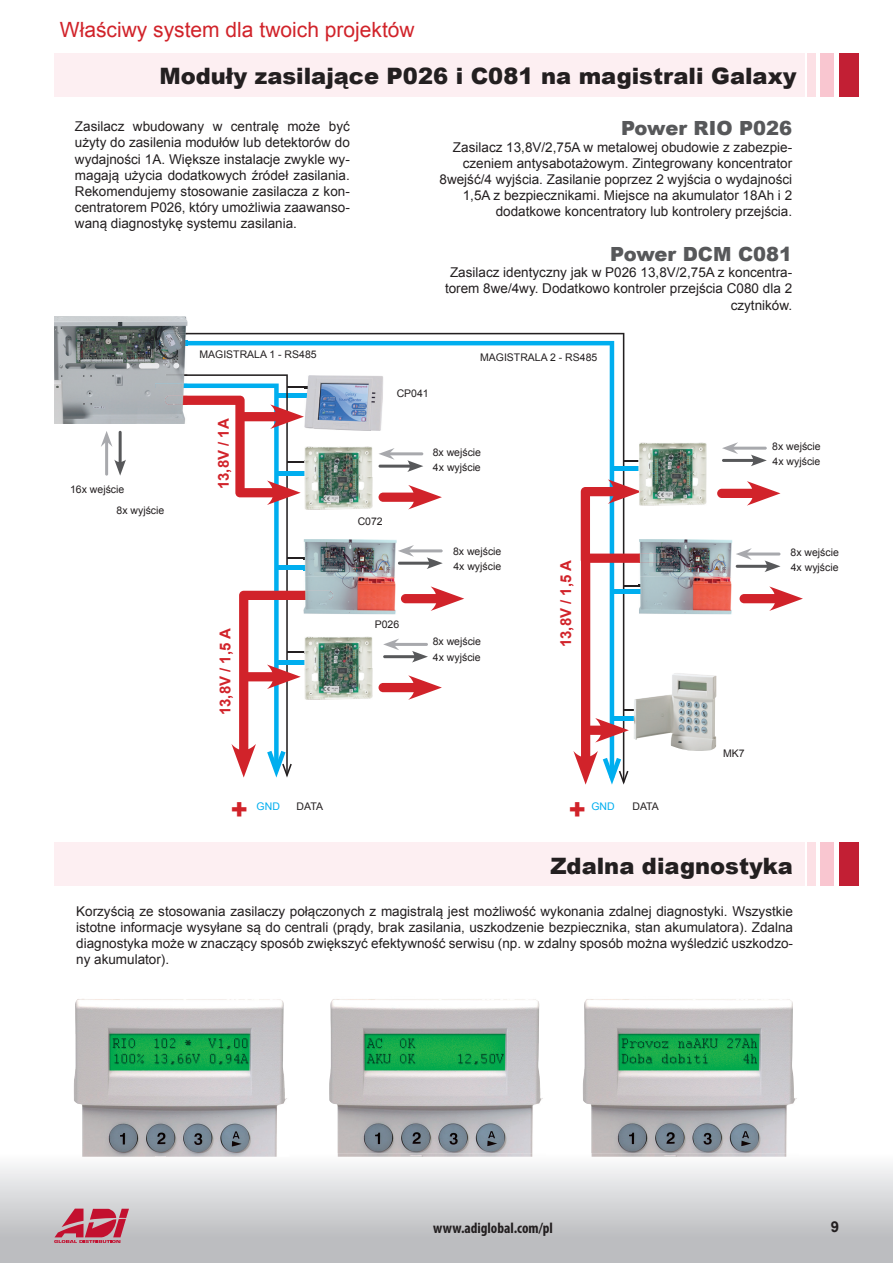
<style>
.page{position:relative;width:893px;height:1263px;background:#fff}
.page>*{position:absolute;margin:0;border:0;box-sizing:border-box;transform-origin:0 0}
.t1{font:900 27px "Arial";color:#d1232a}
.t2{font:900 22.65px "Arial";color:#231f20}
.t3{font:21px "Arial";color:#d1232a}
.t4{font:900 19.5px "Arial";color:#57585a}
.t5{font:700 15px "Arial";color:#d1232a}
.t6{font:700 condensed 15px "Myriad Pro";color:#231f20}
.t7{font:700 15px "Arial";color:#231f20}
.t8{font:13.5px/16.2px "Arial";color:#231f20;text-align:justify}
.t9{font:10.5px/15.1px "Arial";color:#231f20}
.t10{font:10.5px "Arial";color:#00aeef}
</style>
<div class="page">
<svg style="left:0;top:1153px;width:893px;height:110px"></svg>
<div style="left:839px;top:54px;width:20px;height:43px;background:#c21f34"></div>
<div style="left:820px;top:54px;width:14px;height:43px;background:#f9c6d0"></div>
<div style="left:808px;top:54px;width:8px;height:43px;background:#fce0e5"></div>
<div style="left:55px;top:54px;width:750px;height:43px;background:#fdeff2"></div>
<svg style="left:54px;top:1208px;width:75px;height:35px;background:#c46b7c"></svg>
<svg style="left:188px;top:333px;width:436px;height:445px"></svg>
<hr style="left:624px;top:460px;width:28px;height:2px;background:#231f20">
<hr style="left:379px;top:465px;width:35px;height:3px;background:#57585a;border-radius:2px">
<svg style="left:407px;top:460px;width:16px;height:12px"></svg>
<hr style="left:387px;top:452px;width:36px;height:3px;background:#a8a9ad;border-radius:2px">
<svg style="left:379px;top:448px;width:16px;height:12px"></svg>
<hr style="left:119px;top:431px;width:3px;height:36px;background:#57585a;border-radius:2px">
<svg style="left:114px;top:459px;width:12px;height:17px"></svg>
<hr style="left:105px;top:440px;width:3px;height:36px;background:#a8a9ad;border-radius:2px">
<svg style="left:101px;top:431px;width:11px;height:16px"></svg>
<svg style="left:188px;top:374px;width:100px;height:401px"></svg>
<div style="left:276px;top:565px;width:38px;height:5px;background:#00aeef"></div>
<div style="left:611px;top:466px;width:38px;height:5px;background:#00aeef"></div>
<img style="left:675px;top:673px;width:41px;height:78px">
<div style="left:379px;top:493px;width:48px;height:9px;background:#d1232a;border-radius:5px"></div>
<svg style="left:408px;top:485px;width:34px;height:24px"></svg>
<div style="left:401px;top:594px;width:48px;height:9px;background:#d1232a;border-radius:5px"></div>
<svg style="left:431px;top:586px;width:33px;height:25px"></svg>
<div style="left:379px;top:683px;width:48px;height:9px;background:#d1232a;border-radius:5px"></div>
<svg style="left:408px;top:675px;width:34px;height:25px"></svg>
<div style="left:717px;top:489px;width:49px;height:9px;background:#d1232a;border-radius:5px"></div>
<svg style="left:747px;top:481px;width:33px;height:25px"></svg>
<div style="left:739px;top:594px;width:49px;height:9px;background:#d1232a;border-radius:5px"></div>
<svg style="left:769px;top:586px;width:34px;height:25px"></svg>
<img style="left:304px;top:375px;width:79px;height:56px">
<img style="left:304px;top:446px;width:68px;height:63px">
<svg style="left:188px;top:387px;width:128px;height:118px"></svg>
<img style="left:639px;top:442px;width:68px;height:63px">
<svg style="left:639px;top:460px;width:13px;height:11px"></svg>
<img style="left:333px;top:636px;width:39px;height:64px">
<svg style="left:231px;top:591px;width:102px;height:186px"></svg>
<img style="left:303px;top:539px;width:94px;height:75px">
<svg style="left:287px;top:558px;width:28px;height:1px"></svg>
<svg style="left:303px;top:565px;width:11px;height:5px"></svg>
<img style="left:303px;top:591px;width:30px;height:9px">
<img style="left:675px;top:539px;width:57px;height:75px">
<svg style="left:573px;top:479px;width:102px;height:306px"></svg>
<img style="left:639px;top:554px;width:36px;height:9px">
<img style="left:54px;top:316px;width:134px;height:108px">
<img style="left:156px;top:341px;width:32px;height:4px">
<img style="left:155px;top:383px;width:33px;height:5px">
<svg style="left:167px;top:333px;width:21px;height:1px"></svg>
<img style="left:166px;top:374px;width:22px;height:2px">
<img style="left:165px;top:396px;width:23px;height:9px">
<div style="left:839px;top:843px;width:20px;height:43px;background:#c21f34"></div>
<div style="left:820px;top:843px;width:14px;height:43px;background:#f9c6d0"></div>
<div style="left:808px;top:843px;width:8px;height:43px;background:#fce0e5"></div>
<div style="left:55px;top:843px;width:750px;height:43px;background:#fdeff2"></div>
<hr style="left:722px;top:459px;width:36px;height:3px;background:#57585a;border-radius:2px">
<svg style="left:751px;top:455px;width:16px;height:11px"></svg>
<hr style="left:731px;top:447px;width:36px;height:3px;background:#a8a9ad;border-radius:2px">
<svg style="left:722px;top:442px;width:16px;height:12px"></svg>
<hr style="left:398px;top:562px;width:36px;height:3px;background:#57585a;border-radius:2px">
<svg style="left:427px;top:557px;width:16px;height:12px"></svg>
<hr style="left:407px;top:549px;width:36px;height:3px;background:#a8a9ad;border-radius:2px">
<svg style="left:398px;top:545px;width:16px;height:12px"></svg>
<hr style="left:736px;top:565px;width:36px;height:3px;background:#57585a;border-radius:2px">
<svg style="left:764px;top:560px;width:16px;height:12px"></svg>
<hr style="left:745px;top:552px;width:35px;height:3px;background:#a8a9ad;border-radius:2px">
<svg style="left:736px;top:548px;width:16px;height:12px"></svg>
<hr style="left:383px;top:655px;width:36px;height:3px;background:#57585a;border-radius:2px">
<svg style="left:412px;top:651px;width:16px;height:11px"></svg>
<hr style="left:392px;top:643px;width:36px;height:3px;background:#a8a9ad;border-radius:2px">
<svg style="left:383px;top:638px;width:16px;height:12px"></svg>
<img style="left:583px;top:999px;width:214px;height:154px">
<img style="left:591px;top:1153px;width:208px;height:4px">
<img style="left:329px;top:999px;width:214px;height:154px">
<img style="left:338px;top:1153px;width:207px;height:4px">
<img style="left:74px;top:999px;width:216px;height:158px">
<h3 class="t3" style="left:60px;top:15px;width:356px">Właściwy system dla twoich projektów</h3>
<h2 class="t2" style="left:159px;top:59px;width:639px">Moduły zasilające P026 i C081 na magistrali Galaxy</h2>
<p class="t8" style="left:75px;top:118px;width:276px">Zasilacz wbudowany w centralę może być użyty do zasilenia modułów lub detektorów do wydajności 1A. Większe instalacje zwykle wy&shy;magają użycia dodatkowych źródeł zasilania.<br>Rekomendujemy stosowanie zasilacza z kon&shy;centratorem P026, który umożliwia zaawanso&shy;waną diagnostykę systemu zasilania.</p>
<h3 class="t4" style="left:621px;top:114px;width:173px">Power RIO P026</h3>
<p class="t8" style="left:440px;top:139px;width:354px;text-align:right">Zasilacz 13,8V/2,75A w metalowej obudowie z zabezpie&shy;czeniem antysabotażowym. Zintegrowany koncentrator 8wejść/4 wyjścia. Zasilanie poprzez 2 wyjścia o wydajności 1,5A z bezpiecznikami. Miejsce na akumulator 18Ah i 2 dodatkowe koncentratory lub kontrolery przejścia.</p>
<h3 class="t4" style="left:610px;top:240px;width:184px">Power DCM C081</h3>
<p class="t8" style="left:445px;top:264px;width:349px;text-align:right">Zasilacz identyczny jak w P026 13,8V/2,75A z koncentra&shy;torem 8we/4wy. Dodatkowo kontroler przejścia C080 dla 2 czytników.</p>
<p class="t9" style="left:199px;top:347px;width:119px">MAGISTRALA 1 - RS485</p>
<p class="t9" style="left:480px;top:349px;width:119px">MAGISTRALA 2 - RS485</p>
<p class="t9" style="left:70px;top:482px;width:56px">16x wejście</p>
<p class="t9" style="left:117px;top:503px;width:49px">8x wyjście</p>
<p class="t5" style="left:214px;top:489px;width:72px;rotate:-90deg">13,8V / 1A</p>
<p class="t5" style="left:215px;top:715px;width:89px;rotate:-90deg">13,8V / 1,5 A</p>
<p class="t9" style="left:397px;top:386px;width:34px">CP041</p>
<p class="t9" style="left:358px;top:514px;width:27px">C072</p>
<p class="t9" style="left:375px;top:617px;width:26px">P026</p>
<p class="t9" style="left:433px;top:445px;width:50px">8x wejście<br>4x wyjście</p>
<p class="t9" style="left:453px;top:543px;width:50px">8x wejście<br>4x wyjście</p>
<p class="t9" style="left:433px;top:634px;width:50px">8x wejście<br>4x wyjście</p>
<p class="t5" style="left:556px;top:647px;width:89px;rotate:-90deg">13,8V / 1,5 A</p>
<h1 class="t1" style="left:231px;top:789px;width:19px">+</h1>
<p class="t9" style="left:297px;top:799px;width:28px">DATA</p>
<h1 class="t1" style="left:568px;top:789px;width:19px">+</h1>
<p class="t10" style="left:591px;top:800px;width:25px">GND</p>
<p class="t9" style="left:632px;top:799px;width:28px">DATA</p>
<p class="t10" style="left:257px;top:800px;width:25px">GND</p>
<p class="t9" style="left:772px;top:439px;width:50px">8x wejście<br>4x wyjście</p>
<p class="t9" style="left:790px;top:545px;width:50px">8x wejście<br>4x wyjście</p>
<p class="t9" style="left:723px;top:745px;width:23px">MK7</p>
<h2 class="t2" style="left:550px;top:850px;width:244px">Zdalna diagnostyka</h2>
<p class="t8" style="left:76px;top:903px;width:718px">Korzyścią ze stosowania zasilaczy połączonych z magistralą jest możliwość wykonania zdalnej diagnostyki. Wszystkie istotne informacje wysyłane są do centrali (prądy, brak zasilania, uszkodzenie bezpiecznika, stan akumulatora). Zdalna diagnostyka może w znaczący sposób zwiększyć efektywność serwisu (np. w zdalny sposób można wyśledzić uszkodzo&shy;ny akumulator).</p>
<p class="t6" style="left:433px;top:1218px;width:121px">www.adiglobal.com/pl</p>
<p class="t7" style="left:831px;top:1217px;width:10px">9</p>
</div>
